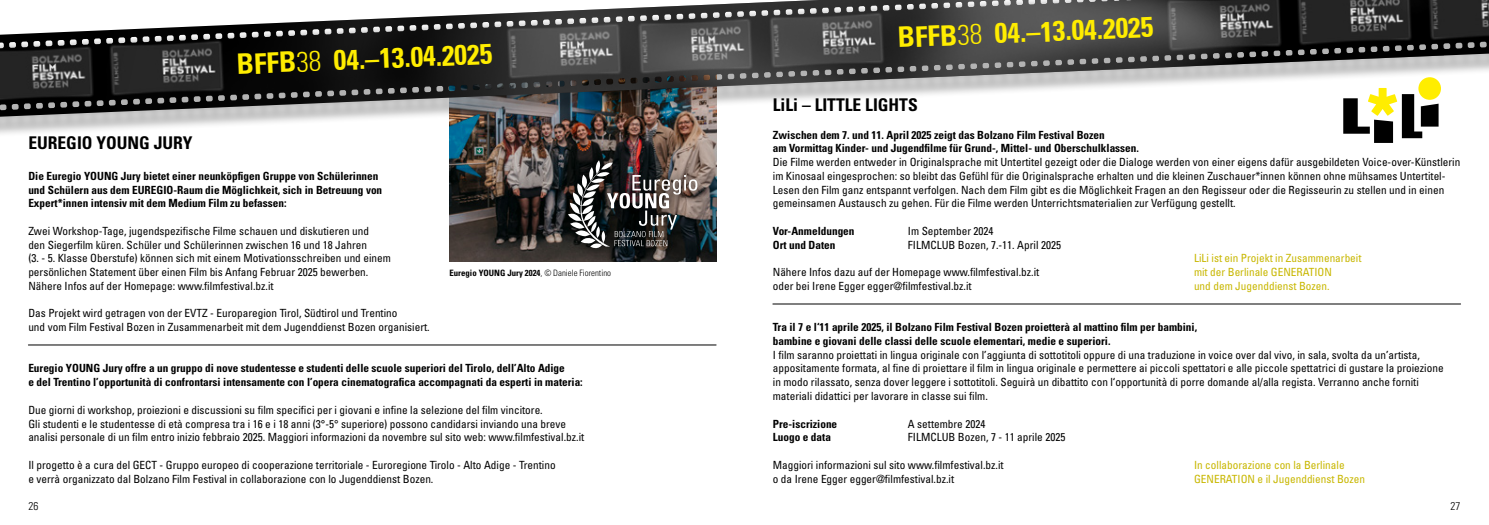
<style>
.page{position:relative;width:1489px;height:525px;background:#fff}
.page>*{position:absolute;margin:0;border:0;box-sizing:border-box;transform-origin:0 0}
.t1{font:700 condensed 28.25px "Univers LT Std";color:#ffed00}
.t2{font:700 condensed 17.5px "Univers LT Std";color:#000}
.t3{font:condensed 11.25px/13.8px "Univers LT Std";color:#000}
.t4{font:700 condensed 11.25px/13.8px "Univers LT Std";color:#000}
.t5{font:condensed 11.25px/13.8px "Univers LT Std";color:#c8b700}
.t6{font:300 condensed 11.25px "Univers LT Std";color:#000}
.t7{font:700 condensed 8.75px "Univers LT Std";color:#000}
.s1{font-weight:300}
</style>
<div class="page">
<img style="left:449px;top:140px;width:267px;height:122px">
<svg style="left:1374px;top:140px;width:20px;height:3px"></svg>
<div style="left:0;top:0;width:1488px;height:140px;background:#000;opacity:.3"></div>
<svg style="left:0;top:56px;width:1488px;height:63px"></svg>
<img style="left:0;top:0;width:1446px;height:117px">
<img style="left:0;top:31px;width:109px;height:85px">
<img style="left:754px;top:0;width:145px;height:84px">
<img style="left:1152px;top:0;width:145px;height:67px">
<img style="left:95px;top:25px;width:144px;height:87px">
<img style="left:492px;top:8px;width:145px;height:87px">
<img style="left:1283px;top:0;width:144px;height:61px">
<img style="left:623px;top:3px;width:145px;height:87px">
<img style="left:1414px;top:0;width:74px;height:56px">
<hr style="left:28px;top:344px;width:688px;height:1px;background:#000">
<hr style="left:772px;top:303px;width:688px;height:1px;background:#000">
<div style="left:558px;top:151px;width:150px;height:107px;background:#000;opacity:.98"></div>
<img style="left:568px;top:160px;width:129px;height:88px">
<h1 class="t1" style="left:236px;top:46px;width:257px;rotate:-2deg">BFFB<span class="s1">38</span> 04.–13.04.2025</h1>
<h2 class="t2" style="left:28px;top:132px;width:166px">EUREGIO YOUNG JURY</h2>
<p class="t4" style="left:28px;top:169px;width:355px">Die Euregio YOUNG Jury bietet einer neunköpfigen Gruppe von Schülerinnen und Schülern aus dem EUREGIO-Raum die Möglichkeit, sich in Betreuung von<br>Expert*innen intensiv mit dem Medium Film zu befassen:</p>
<p class="t3" style="left:28px;top:224px;width:364px">Zwei Workshop-Tage, jugendspezifische Filme schauen und diskutieren und<br>den Siegerfilm küren. Schüler und Schülerinnen zwischen 16 und 18 Jahren<br>(3. - 5. Klasse Oberstufe) können sich mit einem Motivationsschreiben und einem persönlichen Statement über einen Film bis Anfang Februar 2025 bewerben.<br>Nähere Infos auf der Homepage: www.filmfestival.bz.it</p>
<p class="t3" style="left:28px;top:306px;width:403px">Das Projekt wird getragen von der EVTZ - Europaregion Tirol, Südtirol und Trentino<br>und vom Film Festival Bozen in Zusammenarbeit mit dem Jugenddienst Bozen organisiert.</p>
<p class="t4" style="left:28px;top:361px;width:556px">Euregio YOUNG Jury offre a un gruppo di nove studentesse e studenti delle scuole superiori del Tirolo, dell’Alto Adige<br>e del Trentino l’opportunità di confrontarsi intensamente con l’opera cinematografica accompagnati da esperti in materia:</p>
<p class="t3" style="left:28px;top:402px;width:557px">Due giorni di workshop, proiezioni e discussioni su film specifici per i giovani e infine la selezione del film vincitore.<br>Gli studenti e le studentesse di età compresa tra i 16 e i 18 anni (3°-5° superiore) possono candidarsi inviando una breve analisi personale di un film entro inizio febbraio 2025. Maggiori informazioni da novembre sul sito web: www.filmfestival.bz.it</p>
<p class="t3" style="left:28px;top:457px;width:529px">Il progetto è a cura del GECT - Gruppo europeo di cooperazione territoriale - Euroregione Tirolo - Alto Adige - Trentino e verrà organizzato dal Bolzano Film Festival in collaborazione con lo Jugenddienst Bozen.</p>
<p class="t7" style="left:449px;top:267px;width:163px">Euregio YOUNG Jury 2024<span class="s1">, © Daniele Fiorentino</span></p>
<h1 class="t1" style="left:897px;top:19px;width:257px;rotate:-2deg">BFFB<span class="s1">38</span> 04.–13.04.2025</h1>
<h2 class="t2" style="left:772px;top:94px;width:146px">LiLi – LITTLE LIGHTS</h2>
<p class="t4" style="left:772px;top:127px;width:367px">Zwischen dem 7. und 11. April 2025 zeigt das Bolzano Film Festival Bozen<br>am Vormittag Kinder- und Jugendfilme für Grund-, Mittel- und Oberschulklassen.</p>
<p class="t3" style="left:772px;top:155px;width:689px">Die Filme werden entweder in Originalsprache mit Untertitel gezeigt oder die Dialoge werden von einer eigens dafür ausgebildeten Voice-over-Künstlerin im Kinosaal eingesprochen: so bleibt das Gefühl für die Originalsprache erhalten und die kleinen Zuschauer*innen können ohne mühsames Untertitel-Lesen den Film ganz entspannt verfolgen. Nach dem Film gibt es die Möglichkeit Fragen an den Regisseur oder die Regisseurin zu stellen und in einen gemeinsamen Austausch zu gehen. Für die Filme werden Unterrichtsmaterialien zur Verfügung gestellt.</p>
<p class="t4" style="left:772px;top:224px;width:83px">Vor-Anmeldungen</p>
<p class="t3" style="left:907px;top:224px;width:87px">Im September 2024</p>
<p class="t4" style="left:772px;top:237px;width:64px">Ort und Daten</p>
<p class="t3" style="left:907px;top:237px;width:155px">FILMCLUB Bozen, 7.-11. April 2025</p>
<p class="t3" style="left:772px;top:265px;width:268px">Nähere Infos dazu auf der Homepage www.filmfestival.bz.it oder bei Irene Egger egger@filmfestival.bz.it</p>
<p class="t4" style="left:772px;top:320px;width:426px">Tra il 7 e l‘11 aprile 2025, il Bolzano Film Festival Bozen proietterà al mattino film per bambini, bambine e giovani delle classi delle scuole elementari, medie e superiori.</p>
<p class="t3" style="left:772px;top:347px;width:672px">I film saranno proiettati in lingua originale con l’aggiunta di sottotitoli oppure di una traduzione in voice over dal vivo, in sala, svolta da un’artista, appositamente formata, al fine di proiettare il film in lingua originale e permettere ai piccoli spettatori e alle piccole spettatrici di gustare la proiezione in modo rilassato, senza dover leggere i sottotitoli. Seguirà un dibattito con l‘opportunità di porre domande al/alla regista. Verranno anche forniti materiali didattici per lavorare in classe sui film.</p>
<p class="t4" style="left:772px;top:416px;width:66px">Pre-iscrizione</p>
<p class="t3" style="left:907px;top:416px;width:79px">A settembre 2024</p>
<p class="t4" style="left:772px;top:430px;width:60px">Luogo e data</p>
<p class="t3" style="left:907px;top:430px;width:159px">FILMCLUB Bozen, 7 - 11 aprile 2025</p>
<p class="t3" style="left:772px;top:457px;width:232px">Maggiori informazioni sul sito www.filmfestival.bz.it o da Irene Egger egger@filmfestival.bz.it</p>
<p class="t5" style="left:1193px;top:251px;width:169px">LiLi ist ein Projekt in Zusammenarbeit mit der Berlinale GENERATION<br>und dem Jugenddienst Bozen.</p>
<p class="t5" style="left:1193px;top:457px;width:173px">In collaborazione con la Berlinale<br>GENERATION e il Jugenddienst Bozen</p>
<p class="t6" style="left:28px;top:499px;width:11px">26</p>
<p class="t6" style="left:1450px;top:499px;width:11px">27</p>
</div>
